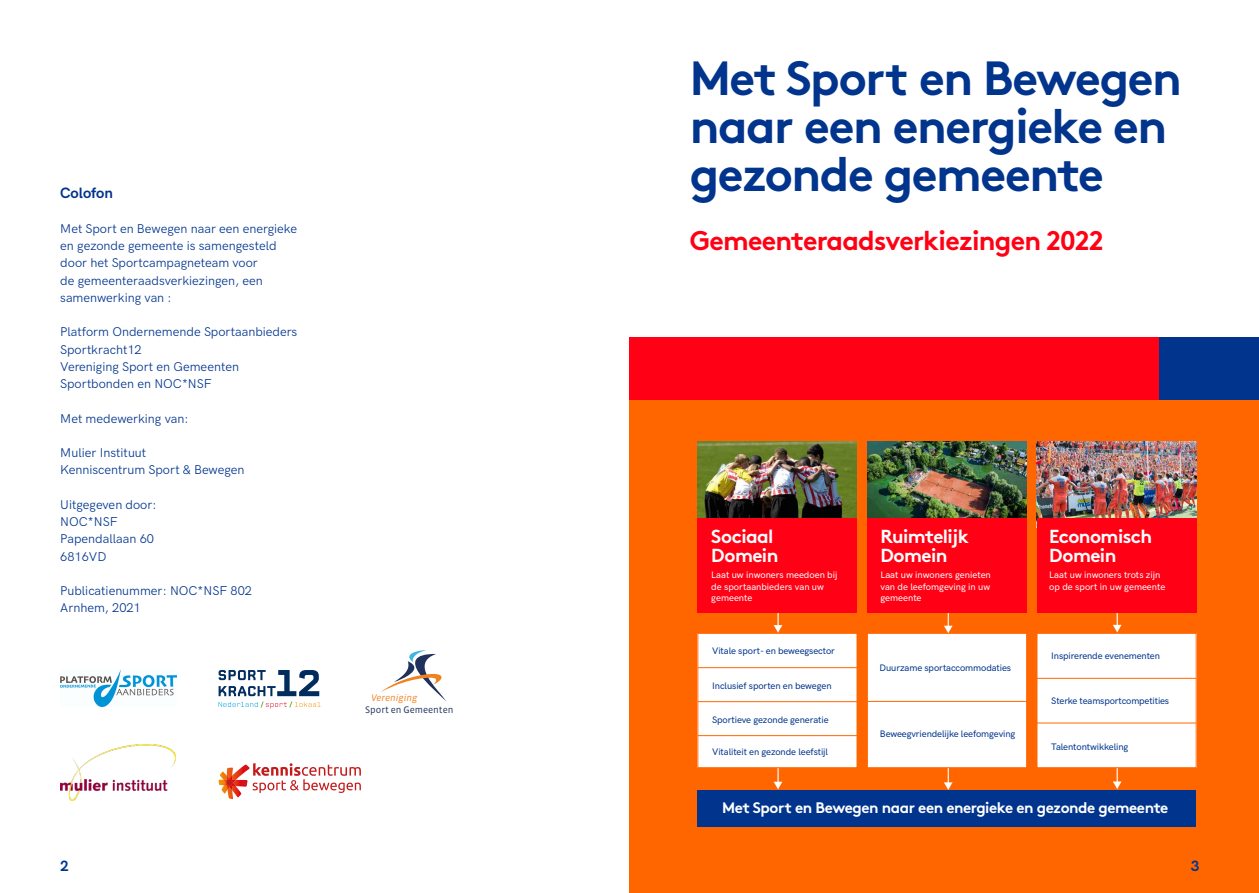
<style>
.page{position:relative;width:1259px;height:893px;background:#fff}
.page>*{position:absolute;margin:0;border:0;box-sizing:border-box;transform-origin:0 0}
.t1{font:700 48px/48px "Brown";letter-spacing:-.03em;color:#00348d}
.t2{font:700 27px "Brown";letter-spacing:-.03em;color:#ff0014}
.t3{font:700 18.9px/18.9px "Brown";letter-spacing:-.03em;color:#fff}
.t4{font:700 15.3px "Brown";letter-spacing:-.03em;color:#fff}
.t5{font:700 15px "HK Grotesk";color:#00348d}
.t6{font:12.75px/17.2px "HK Grotesk";color:#00348d}
.t7{font:9.75px "Vista Sans";color:#20315b}
.t8{font:italic 9.75px "Vista Sans";color:#f0831e}
.t9{font:500 9.45px "HK Grotesk";letter-spacing:-.01em;color:#00348d}
.t10{font:500 9.45px/11.4px "HK Grotesk";color:#fff}
</style>
<div class="page">
<div style="left:629px;top:400px;width:630px;height:493px;background:#f60"></div>
<div style="left:629px;top:337px;width:630px;height:63px;background:#ff0014"></div>
<div style="left:1159px;top:337px;width:100px;height:63px;background:#00348d"></div>
<svg style="left:219px;top:763px;width:142px;height:36px"></svg>
<img style="left:698px;top:442px;width:159px;height:76px">
<img style="left:867px;top:442px;width:159px;height:76px">
<img style="left:1037px;top:442px;width:159px;height:76px">
<img style="left:60px;top:670px;width:116px;height:36px">
<svg style="left:381px;top:650px;width:65px;height:51px"></svg>
<img style="left:60px;top:745px;width:115px;height:56px">
<svg style="left:219px;top:670px;width:102px;height:38px"></svg>
<hr style="left:1116px;top:733px;width:1px;height:50px;background:#fff">
<svg style="left:1113px;top:781px;width:8px;height:8px"></svg>
<hr style="left:947px;top:734px;width:1px;height:50px;background:#fff">
<svg style="left:944px;top:782px;width:8px;height:8px"></svg>
<hr style="left:777px;top:733px;width:1px;height:50px;background:#fff">
<svg style="left:774px;top:782px;width:8px;height:7px"></svg>
<hr style="left:1116px;top:577px;width:1px;height:49px;background:#fff">
<svg style="left:1113px;top:625px;width:8px;height:7px"></svg>
<hr style="left:947px;top:577px;width:1px;height:50px;background:#fff">
<svg style="left:944px;top:626px;width:8px;height:7px"></svg>
<hr style="left:777px;top:577px;width:1px;height:49px;background:#fff">
<svg style="left:773px;top:625px;width:9px;height:8px"></svg>
<div style="left:698px;top:633px;width:159px;height:135px;background:#fff"></div>
<div style="left:697px;top:633px;width:160px;height:135px;border:1px solid #f60"></div>
<div style="left:867px;top:633px;width:159px;height:135px;background:#fff"></div>
<div style="left:867px;top:633px;width:160px;height:135px;border:1px solid #f60"></div>
<div style="left:1037px;top:633px;width:159px;height:135px;background:#fff"></div>
<div style="left:1036px;top:633px;width:160px;height:135px;border:1px solid #f60"></div>
<div style="left:698px;top:518px;width:159px;height:94px;background:#ff0014"></div>
<div style="left:867px;top:518px;width:159px;height:94px;background:#ff0014"></div>
<div style="left:1037px;top:518px;width:159px;height:94px;background:#ff0014"></div>
<div style="left:697px;top:790px;width:498px;height:36px;background:#00348d"></div>
<hr style="left:698px;top:667px;width:159px;height:1px;background:#f60">
<hr style="left:698px;top:735px;width:159px;height:1px;background:#f60">
<hr style="left:698px;top:701px;width:159px;height:1px;background:#f60">
<hr style="left:1037px;top:723px;width:159px;height:1px;background:#f60">
<hr style="left:868px;top:701px;width:159px;height:1px;background:#f60">
<hr style="left:1037px;top:678px;width:159px;height:1px;background:#f60">
<p class="t5" style="left:60px;top:182px;width:54px">Colofon</p>
<p class="t6" style="left:60px;top:219px;width:238px">Met Sport en Bewegen naar een energieke en gezonde gemeente is samengesteld door het Sportcampagneteam voor<br>de gemeenteraadsverkiezingen, een samenwerking van :</p>
<p class="t6" style="left:60px;top:322px;width:238px">Platform Ondernemende Sportaanbieders<br>Sportkracht12<br>Vereniging Sport en Gemeenten<br>Sportbonden en NOC*NSF</p>
<p class="t6" style="left:60px;top:409px;width:130px">Met medewerking van:</p>
<p class="t6" style="left:60px;top:443px;width:186px">Mulier Instituut<br>Kenniscentrum Sport &amp; Bewegen</p>
<p class="t6" style="left:60px;top:495px;width:98px">Uitgegeven door:<br>NOC*NSF<br>Papendallaan 60<br>6816VD</p>
<p class="t6" style="left:60px;top:581px;width:193px">Publicatienummer: NOC*NSF 802<br>Arnhem, 2021</p>
<p class="t8" style="left:371px;top:693px;width:48px">Vereniging</p>
<p class="t7" style="left:365px;top:704px;width:90px">Sport en Gemeenten</p>
<h1 class="t1" style="left:690px;top:49px;width:493px">Met Sport en Bewegen naar een energieke en</h1>
<h1 class="t1" style="left:690px;top:145px;width:416px">gezonde gemeente</h1>
<h2 class="t2" style="left:690px;top:219px;width:415px">Gemeenteraadsverkiezingen 2022</h2>
<h3 class="t3" style="left:711px;top:525px;width:69px">Sociaal<br>Domein</h3>
<h3 class="t3" style="left:880px;top:525px;width:90px">Ruimtelijk<br>Domein</h3>
<h3 class="t3" style="left:1049px;top:525px;width:104px">Economisch<br>Domein</h3>
<p class="t10" style="left:880px;top:569px;width:112px;text-align:justify">Laat uw inwoners genieten van de leefomgeving in uw gemeente</p>
<p class="t10" style="left:711px;top:569px;width:128px">Laat uw inwoners meedoen bij de sportaanbieders van uw gemeente</p>
<p class="t10" style="left:1049px;top:569px;width:118px">Laat uw inwoners trots zijn op de sport in uw gemeente</p>
<p class="t9" style="left:712px;top:644px;width:124px">Vitale sport- en beweegsector</p>
<p class="t9" style="left:712px;top:679px;width:121px">Inclusief sporten en bewegen</p>
<p class="t9" style="left:712px;top:712px;width:118px">Sportieve gezonde generatie</p>
<p class="t9" style="left:712px;top:744px;width:117px">Vitaliteit en gezonde leefstijl</p>
<p class="t9" style="left:879px;top:660px;width:133px">Duurzame sportaccommodaties</p>
<p class="t9" style="left:880px;top:727px;width:137px">Beweegvriendelijke leefomgeving</p>
<p class="t9" style="left:1051px;top:649px;width:110px">Inspirerende evenementen</p>
<p class="t9" style="left:1051px;top:693px;width:119px">Sterke teamsportcompetities</p>
<p class="t9" style="left:1051px;top:739px;width:79px">Talentontwikkeling</p>
<p class="t4" style="left:722px;top:795px;width:448px">Met Sport en Bewegen naar een energieke en gezonde gemeente</p>
<p class="t5" style="left:60px;top:855px;width:10px">2</p>
<p class="t5" style="left:1190px;top:855px;width:10px">3</p>
</div>
